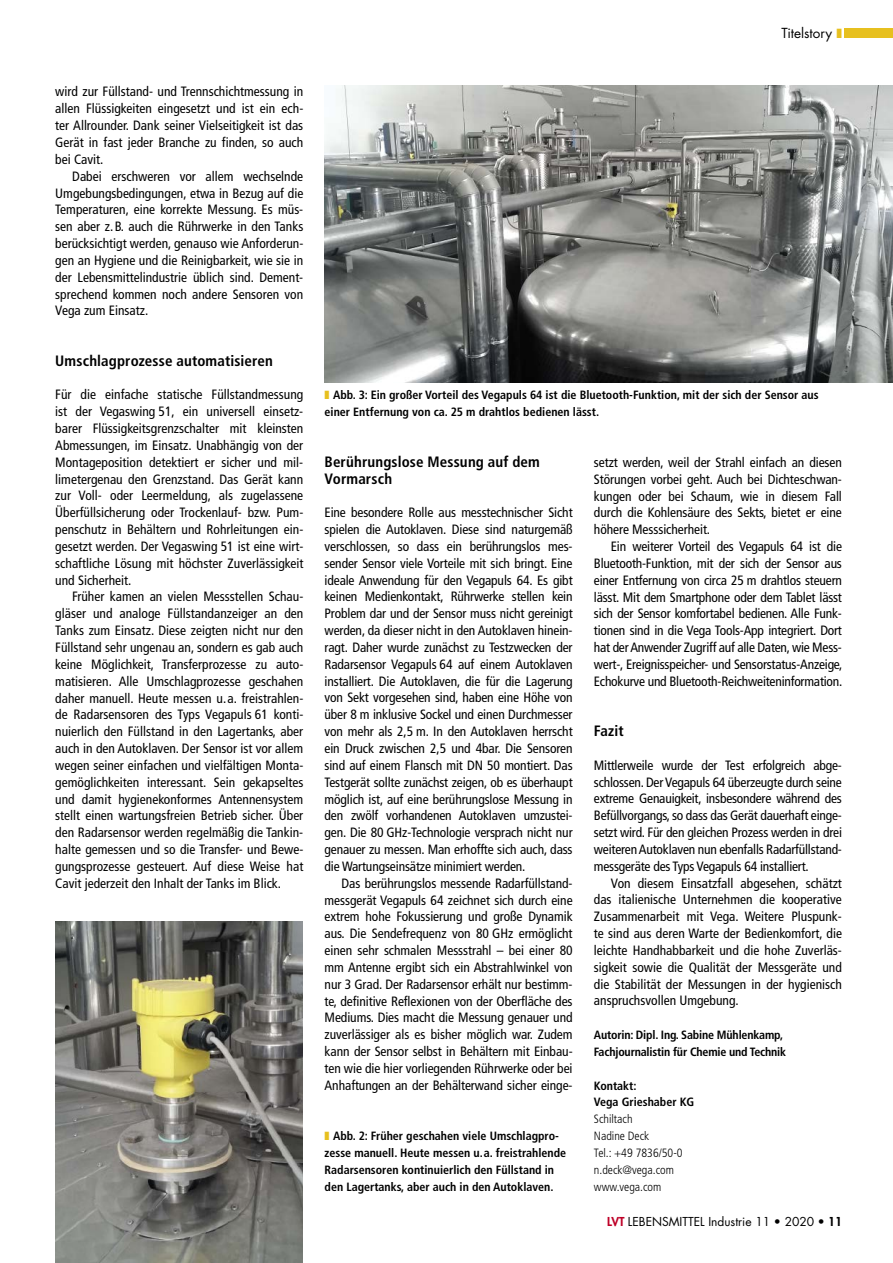
<style>
.page{position:relative;width:893px;height:1263px;background:#fff}
.page>*{position:absolute;margin:0;border:0;box-sizing:border-box;transform-origin:0 0}
.t1{font:700 condensed 15px/16.8px "Frutiger LT Std";letter-spacing:.01em;color:#000}
.t2{font:condensed 13.5px/16.8px "Frutiger LT Std";letter-spacing:-.005em;color:#000;text-align:justify}
.t3{font:13.5px "Futura Std";color:#000}
.t4{font:700 condensed 12px/16.8px "Frutiger LT Std";color:#000}
.t5{font:300 condensed 12px/16.8px "Frutiger LT Std";color:#000}
.t6{font:12px "Futura Std";color:#000}
.s1{color:#e7c01f}
.s2{font-weight:800;color:#be0027}
.s3{font-weight:800}
</style>
<div class="page">
<img style="left:55px;top:921px;width:248px;height:342px">
<img style="left:325px;top:85px;width:568px;height:298px">
<div style="left:845px;top:28px;width:48px;height:10px;background:#e7c01f"></div>
<p class="t2" style="left:55px;top:83px;width:250px">wird zur Füllstand- und Trennschichtmessung in allen Flüssigkeiten eingesetzt und ist ein ech&shy;ter Allrounder. Dank seiner Vielseitigkeit ist das Gerät in fast jeder Branche zu finden, so auch bei Cavit.</p>
<p class="t2" style="left:55px;top:168px;width:250px;text-indent:17px">Dabei erschweren vor allem wechselnde Umgebungsbedingungen, etwa in Bezug auf die Temperaturen, eine korrekte Messung. Es müs&shy;sen aber z.B. auch die Rührwerke in den Tanks berücksichtigt werden, genauso wie Anforderun&shy;gen an Hygiene und die Reinigbarkeit, wie sie in der Lebensmittelindustrie üblich sind. Dement&shy;sprechend kommen noch andere Sensoren von Vega zum Einsatz.</p>
<p class="t1" style="left:55px;top:352px;width:219px">Umschlagprozesse automatisieren</p>
<p class="t2" style="left:55px;top:386px;width:250px">Für die einfache statische Füllstandmessung ist der Vegaswing 51, ein universell einsetz&shy;barer Flüssigkeitsgrenzschalter mit kleinsten Abmessungen, im Einsatz. Unabhängig von der Montageposition detektiert er sicher und mil&shy;limetergenau den Grenzstand. Das Gerät kann zur Voll- oder Leermeldung, als zugelassene Überfüllsicherung oder Trockenlauf- bzw. Pum&shy;penschutz in Behältern und Rohrleitungen ein&shy;gesetzt werden. Der Vegaswing 51 ist eine wirt&shy;schaftliche Lösung mit höchster Zuverlässigkeit und Sicherheit.</p>
<p class="t2" style="left:55px;top:588px;width:250px;text-indent:17px">Früher kamen an vielen Messstellen Schau&shy;gläser und analoge Füllstandanzeiger an den Tanks zum Einsatz. Diese zeigten nicht nur den Füllstand sehr ungenau an, sondern es gab auch keine Möglichkeit, Transferprozesse zu auto&shy;matisieren. Alle Umschlagprozesse geschahen daher manuell. Heute messen u.a. freistrahlen&shy;de Radarsensoren des Typs Vegapuls 61 konti&shy;nuierlich den Füllstand in den Lagertanks, aber auch in den Autoklaven. Der Sensor ist vor allem wegen seiner einfachen und vielfältigen Monta&shy;gemöglichkeiten interessant. Sein gekapseltes und damit hygienekonformes Antennensystem stellt einen wartungsfreien Betrieb sicher. Über den Radarsensor werden regelmäßig die Tankin&shy;halte gemessen und so die Transfer- und Bewe&shy;gungsprozesse gesteuert. Auf diese Weise hat Cavit jederzeit den Inhalt der Tanks im Blick.</p>
<p class="t3" style="left:781px;top:24px;width:62px">Titelstory <span class="s1">❚</span></p>
<p class="t4" style="left:325px;top:387px;width:496px"><span class="s1">❚</span> Abb. 3: Ein großer Vorteil des Vegapuls 64 ist die Bluetooth-Funktion, mit der sich der Sensor aus einer Entfernung von ca. 25 m drahtlos bedienen lässt.</p>
<p class="t1" style="left:325px;top:453px;width:217px">Berührungslose Messung auf dem<br>Vormarsch</p>
<p class="t2" style="left:325px;top:504px;width:250px">Eine besondere Rolle aus messtechnischer Sicht spielen die Autoklaven. Diese sind naturgemäß verschlossen, so dass ein berührungslos mes&shy;sender Sensor viele Vorteile mit sich bringt. Eine ideale Anwendung für den Vegapuls 64. Es gibt keinen Medienkontakt, Rührwerke stellen kein Problem dar und der Sensor muss nicht gereinigt werden, da dieser nicht in den Autoklaven hinein&shy;ragt. Daher wurde zunächst zu Testzwecken der Radarsensor Vegapuls 64 auf einem Autoklaven installiert. Die Autoklaven, die für die Lagerung von Sekt vorgesehen sind, haben eine Höhe von über 8 m inklusive Sockel und einen Durchmesser von mehr als 2,5 m. In den Autoklaven herrscht ein Druck zwischen 2,5 und 4bar. Die Sensoren sind auf einem Flansch mit DN 50 montiert. Das Testgerät sollte zunächst zeigen, ob es überhaupt möglich ist, auf eine berührungslose Messung in den zwölf vorhandenen Autoklaven umzustei&shy;gen. Die 80 GHz-Technologie versprach nicht nur genauer zu messen. Man erhoffte sich auch, dass die Wartungseinsätze minimiert werden.</p>
<p class="t2" style="left:325px;top:875px;width:250px;text-indent:17px">Das berührungslos messende Radarfüllstand&shy;messgerät Vegapuls 64 zeichnet sich durch eine extrem hohe Fokussierung und große Dynamik aus. Die Sendefrequenz von 80 GHz ermöglicht einen sehr schmalen Messstrahl – bei einer 80 mm Antenne ergibt sich ein Abstrahlwinkel von nur 3 Grad. Der Radarsensor erhält nur bestimm&shy;te, definitive Reflexionen von der Oberfläche des Mediums. Dies macht die Messung genauer und zuverlässiger als es bisher möglich war. Zudem kann der Sensor selbst in Behältern mit Einbau&shy;ten wie die hier vorliegenden Rührwerke oder bei Anhaftungen an der Behälterwand sicher einge-</p>
<p class="t2" style="left:594px;top:454px;width:250px">setzt werden, weil der Strahl einfach an diesen Störungen vorbei geht. Auch bei Dichteschwan&shy;kungen oder bei Schaum, wie in diesem Fall durch die Kohlensäure des Sekts, bietet er eine höhere Messsicherheit.</p>
<p class="t2" style="left:594px;top:538px;width:250px;text-indent:17px">Ein weiterer Vorteil des Vegapuls 64 ist die Bluetooth-Funktion, mit der sich der Sensor aus einer Entfernung von circa 25 m drahtlos steuern lässt. Mit dem Smartphone oder dem Tablet lässt sich der Sensor komfortabel bedienen. Alle Funk&shy;tionen sind in die Vega Tools-App integriert. Dort hat der Anwender Zugriff auf alle Daten, wie Mess&shy;wert-, Ereignisspeicher- und Sensorstatus-Anzeige, Echokurve und Bluetooth-Reichweiteninformation.</p>
<p class="t1" style="left:594px;top:722px;width:31px">Fazit</p>
<p class="t2" style="left:594px;top:757px;width:250px">Mittlerweile wurde der Test erfolgreich abge&shy;schlossen. Der Vegapuls 64 überzeugte durch seine extreme Genauigkeit, insbesondere während des Befüllvorgangs, so dass das Gerät dauerhaft einge&shy;setzt wird. Für den gleichen Prozess werden in drei weiteren Autoklaven nun ebenfalls Radarfüllstand&shy;messgeräte des Typs Vegapuls 64 installiert.</p>
<p class="t2" style="left:594px;top:875px;width:250px;text-indent:17px">Von diesem Einsatzfall abgesehen, schätzt das italienische Unternehmen die kooperative Zusammenarbeit mit Vega. Weitere Pluspunk&shy;te sind aus deren Warte der Bedienkomfort, die leichte Handhabbarkeit und die hohe Zuverläs&shy;sigkeit sowie die Qualität der Messgeräte und die Stabilität der Messungen in der hygienisch anspruchsvollen Umgebung.</p>
<p class="t4" style="left:594px;top:1026px;width:194px">Autorin: Dipl. Ing. Sabine Mühlenkamp,<br>Fachjournalistin für Chemie und Technik</p>
<p class="t4" style="left:594px;top:1077px;width:102px">Kontakt:<br>Vega Grieshaber KG</p>
<p class="t5" style="left:594px;top:1111px;width:90px">Schiltach<br>Nadine Deck<br>Tel.: +49 7836/50-0 n.deck@vega.com www.vega.com</p>
<p class="t6" style="left:607px;top:1214px;width:236px"><span class="s2">LVT</span> LEBENSMITTEL Industrie 11 • 2020 <span class="s3">• 11</span></p>
<p class="t4" style="left:325px;top:1127px;width:243px"><span class="s1">❚</span> Abb. 2: Früher geschahen viele Umschlagpro&shy;zesse manuell. Heute messen u.a. freistrahlende Radarsensoren kontinuierlich den Füllstand in den Lagertanks, aber auch in den Autoklaven.</p>
</div>
